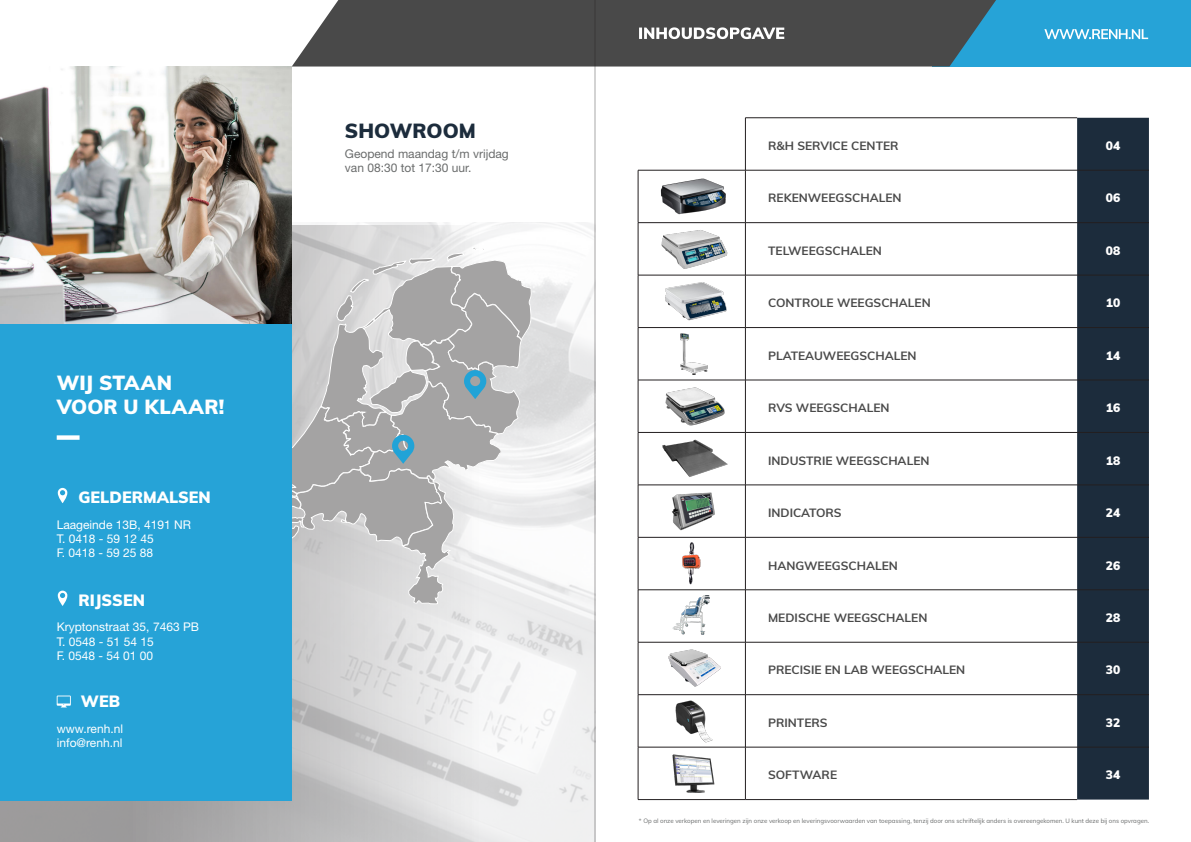
<style>
.page{position:relative;width:1191px;height:842px;background:#fff}
.page>*{position:absolute;margin:0;border:0;box-sizing:border-box;transform-origin:0 0}
.t1{font:900 20px "Muli";letter-spacing:.025em;color:#fff}
.t2{font:900 20px "Muli";color:#1c2c3c}
.t3{font:900 20px "Muli";letter-spacing:.005em;color:#fff}
.t4{font:900 16px "Muli";color:#fff}
.t5{font:700 12px "Muli";color:#494949}
.t6{font:12px "Helvetica Neue";color:#fff}
.t7{font:12px "Helvetica Neue";color:#6a6c6c}
.t8{font:900 12px "Muli";color:#fff}
.t9{font:6.2px "Muli";color:#6a6c6c}
</style>
<div class="page">
<img style="left:0;top:223px;width:594px;height:619px">
<div style="left:933px;top:0;width:258px;height:67px;background:#26a3d7"></div>
<svg style="left:292px;top:0;width:704px;height:67px;background:#4f5355"></svg>
<img style="left:660px;top:178px;width:66px;height:37px">
<img style="left:661px;top:230px;width:67px;height:39px">
<img style="left:665px;top:282px;width:62px;height:39px">
<img style="left:680px;top:333px;width:28px;height:42px">
<img style="left:665px;top:387px;width:60px;height:39px">
<img style="left:672px;top:492px;width:43px;height:39px">
<img style="left:682px;top:542px;width:19px;height:43px">
<img style="left:672px;top:595px;width:38px;height:40px">
<img style="left:662px;top:439px;width:66px;height:38px">
<img style="left:668px;top:649px;width:53px;height:38px">
<img style="left:675px;top:700px;width:38px;height:43px">
<img style="left:672px;top:754px;width:43px;height:39px">
<svg style="left:639px;top:27px;width:145px;height:12px"></svg>
<svg style="left:1044px;top:29px;width:104px;height:10px"></svg>
<svg style="left:292px;top:246px;width:240px;height:359px;background:#c2c3c3"></svg>
<div style="left:0;top:273px;width:292px;height:527px;background:#26a3d7"></div>
<img style="left:0;top:67px;width:292px;height:257px">
<svg style="left:746px;top:169px;width:331px;height:578px"></svg>
<svg style="left:1077px;top:118px;width:72px;height:681px;background:#20303f"></svg>
<hr style="left:745px;top:118px;width:332px;height:1px;background:#231f20">
<hr style="left:745px;top:118px;width:1px;height:52px;background:#231f20">
<hr style="left:638px;top:170px;width:107px;height:1px;background:#231f20">
<hr style="left:638px;top:170px;width:1px;height:53px;background:#231f20">
<hr style="left:745px;top:170px;width:332px;height:1px;background:#231f20">
<hr style="left:745px;top:170px;width:1px;height:53px;background:#231f20">
<hr style="left:1077px;top:170px;width:72px;height:1px;background:#231f20">
<hr style="left:638px;top:222px;width:107px;height:1px;background:#231f20">
<hr style="left:638px;top:223px;width:1px;height:52px;background:#231f20">
<hr style="left:745px;top:222px;width:332px;height:1px;background:#231f20">
<hr style="left:745px;top:223px;width:1px;height:52px;background:#231f20">
<hr style="left:1077px;top:222px;width:72px;height:1px;background:#231f20">
<hr style="left:638px;top:275px;width:107px;height:1px;background:#231f20">
<hr style="left:638px;top:275px;width:1px;height:52px;background:#231f20">
<hr style="left:745px;top:275px;width:332px;height:1px;background:#231f20">
<hr style="left:745px;top:275px;width:1px;height:52px;background:#231f20">
<hr style="left:1077px;top:275px;width:72px;height:1px;background:#231f20">
<hr style="left:638px;top:327px;width:107px;height:1px;background:#231f20">
<hr style="left:638px;top:328px;width:1px;height:52px;background:#231f20">
<hr style="left:745px;top:327px;width:332px;height:1px;background:#231f20">
<hr style="left:745px;top:328px;width:1px;height:52px;background:#231f20">
<hr style="left:1077px;top:327px;width:72px;height:1px;background:#231f20">
<hr style="left:638px;top:380px;width:107px;height:1px;background:#231f20">
<hr style="left:638px;top:380px;width:1px;height:52px;background:#231f20">
<hr style="left:745px;top:380px;width:332px;height:1px;background:#231f20">
<hr style="left:745px;top:380px;width:1px;height:52px;background:#231f20">
<hr style="left:1077px;top:380px;width:72px;height:1px;background:#231f20">
<hr style="left:638px;top:432px;width:107px;height:1px;background:#231f20">
<hr style="left:638px;top:433px;width:1px;height:52px;background:#231f20">
<hr style="left:745px;top:432px;width:332px;height:1px;background:#231f20">
<hr style="left:745px;top:433px;width:1px;height:52px;background:#231f20">
<hr style="left:1077px;top:432px;width:72px;height:1px;background:#231f20">
<hr style="left:638px;top:485px;width:107px;height:1px;background:#231f20">
<hr style="left:638px;top:485px;width:1px;height:52px;background:#231f20">
<hr style="left:745px;top:485px;width:332px;height:1px;background:#231f20">
<hr style="left:745px;top:485px;width:1px;height:52px;background:#231f20">
<hr style="left:1077px;top:485px;width:72px;height:1px;background:#231f20">
<hr style="left:638px;top:537px;width:107px;height:1px;background:#231f20">
<hr style="left:638px;top:537px;width:1px;height:53px;background:#231f20">
<hr style="left:745px;top:537px;width:332px;height:1px;background:#231f20">
<hr style="left:745px;top:537px;width:1px;height:53px;background:#231f20">
<hr style="left:1077px;top:537px;width:72px;height:1px;background:#231f20">
<hr style="left:638px;top:590px;width:107px;height:1px;background:#231f20">
<hr style="left:638px;top:590px;width:1px;height:52px;background:#231f20">
<hr style="left:745px;top:590px;width:332px;height:1px;background:#231f20">
<hr style="left:745px;top:590px;width:1px;height:52px;background:#231f20">
<hr style="left:1077px;top:590px;width:72px;height:1px;background:#231f20">
<hr style="left:638px;top:642px;width:107px;height:1px;background:#231f20">
<hr style="left:638px;top:642px;width:1px;height:52px;background:#231f20">
<hr style="left:745px;top:642px;width:332px;height:1px;background:#231f20">
<hr style="left:745px;top:642px;width:1px;height:52px;background:#231f20">
<hr style="left:1077px;top:642px;width:72px;height:1px;background:#231f20">
<hr style="left:638px;top:694px;width:107px;height:1px;background:#231f20">
<hr style="left:638px;top:695px;width:1px;height:52px;background:#231f20">
<hr style="left:745px;top:694px;width:332px;height:1px;background:#231f20">
<hr style="left:745px;top:695px;width:1px;height:52px;background:#231f20">
<hr style="left:1077px;top:694px;width:72px;height:1px;background:#231f20">
<hr style="left:638px;top:747px;width:107px;height:1px;background:#231f20">
<hr style="left:638px;top:747px;width:1px;height:52px;background:#231f20">
<hr style="left:745px;top:747px;width:332px;height:1px;background:#231f20">
<hr style="left:745px;top:747px;width:1px;height:52px;background:#231f20">
<hr style="left:1077px;top:747px;width:72px;height:1px;background:#231f20">
<hr style="left:638px;top:799px;width:107px;height:1px;background:#231f20">
<hr style="left:745px;top:799px;width:332px;height:1px;background:#231f20">
<svg style="left:58px;top:488px;width:9px;height:15px"></svg>
<svg style="left:58px;top:591px;width:9px;height:15px"></svg>
<div style="left:57px;top:435px;width:23px;height:5px;border:3px solid #fff"></div>
<svg style="left:57px;top:695px;width:14px;height:12px"></svg>
<hr style="left:594px;top:0;width:1px;height:842px;background:#231f20">
<p class="t3" style="left:57px;top:369px;width:117px">WIJ STAAN</p>
<p class="t1" style="left:57px;top:393px;width:169px">VOOR U KLAAR!</p>
<p class="t4" style="left:79px;top:485px;width:134px">GELDERMALSEN</p>
<p class="t6" style="left:57px;top:516px;width:136px">Laageinde 13B, 4191 NR</p>
<p class="t6" style="left:57px;top:530px;width:98px">T. 0418 - 59 12 45</p>
<p class="t6" style="left:57px;top:544px;width:98px">F. 0418 - 59 25 88</p>
<p class="t4" style="left:79px;top:589px;width:68px">RIJSSEN</p>
<p class="t6" style="left:57px;top:618px;width:144px">Kryptonstraat 35, 7463 PB</p>
<p class="t6" style="left:57px;top:633px;width:98px">T. 0548 - 51 54 15</p>
<p class="t6" style="left:57px;top:647px;width:98px">F. 0548 - 54 01 00</p>
<p class="t4" style="left:81px;top:690px;width:41px">WEB</p>
<p class="t6" style="left:57px;top:720px;width:68px">www.renh.nl</p>
<p class="t6" style="left:57px;top:734px;width:67px">info@renh.nl</p>
<p class="t2" style="left:345px;top:116px;width:132px">SHOWROOM</p>
<p class="t7" style="left:345px;top:145px;width:165px">Geopend maandag t/m vrijdag</p>
<p class="t7" style="left:345px;top:159px;width:128px">van 08:30 tot 17:30 uur.</p>
<p class="t5" style="left:768px;top:137px;width:132px">R&amp;H SERVICE CENTER</p>
<p class="t8" style="left:1105px;top:137px;width:16px">04</p>
<p class="t5" style="left:768px;top:189px;width:135px">REKENWEEGSCHALEN</p>
<p class="t8" style="left:1105px;top:189px;width:16px">06</p>
<p class="t5" style="left:768px;top:242px;width:115px">TELWEEGSCHALEN</p>
<p class="t8" style="left:1105px;top:242px;width:16px">08</p>
<p class="t5" style="left:768px;top:294px;width:164px">CONTROLE WEEGSCHALEN</p>
<p class="t8" style="left:1105px;top:294px;width:16px">10</p>
<p class="t5" style="left:768px;top:347px;width:150px">PLATEAUWEEGSCHALEN</p>
<p class="t8" style="left:1105px;top:347px;width:16px">14</p>
<p class="t5" style="left:768px;top:399px;width:123px">RVS WEEGSCHALEN</p>
<p class="t8" style="left:1105px;top:399px;width:16px">16</p>
<p class="t5" style="left:768px;top:452px;width:163px">INDUSTRIE WEEGSCHALEN</p>
<p class="t8" style="left:1105px;top:451px;width:16px">18</p>
<p class="t5" style="left:768px;top:504px;width:75px">INDICATORS</p>
<p class="t8" style="left:1105px;top:504px;width:16px">24</p>
<p class="t5" style="left:768px;top:556px;width:131px">HANGWEEGSCHALEN</p>
<p class="t8" style="left:1105px;top:556px;width:16px">26</p>
<p class="t5" style="left:768px;top:609px;width:161px">MEDISCHE WEEGSCHALEN</p>
<p class="t8" style="left:1105px;top:609px;width:16px">28</p>
<p class="t5" style="left:768px;top:661px;width:199px">PRECISIE EN LAB WEEGSCHALEN</p>
<p class="t8" style="left:1105px;top:661px;width:16px">30</p>
<p class="t5" style="left:768px;top:714px;width:61px">PRINTERS</p>
<p class="t8" style="left:1105px;top:714px;width:16px">32</p>
<p class="t5" style="left:768px;top:766px;width:71px">SOFTWARE</p>
<p class="t8" style="left:1105px;top:766px;width:16px">34</p>
<p class="t9" style="left:639px;top:816px;width:511px">* Op al onze verkopen en leveringen zijn onze verkoop en leveringsvoorwaarden van toepassing, tenzij door ons schriftelijk anders is overeengekomen. U kunt deze bij ons opvragen.</p>
</div>
